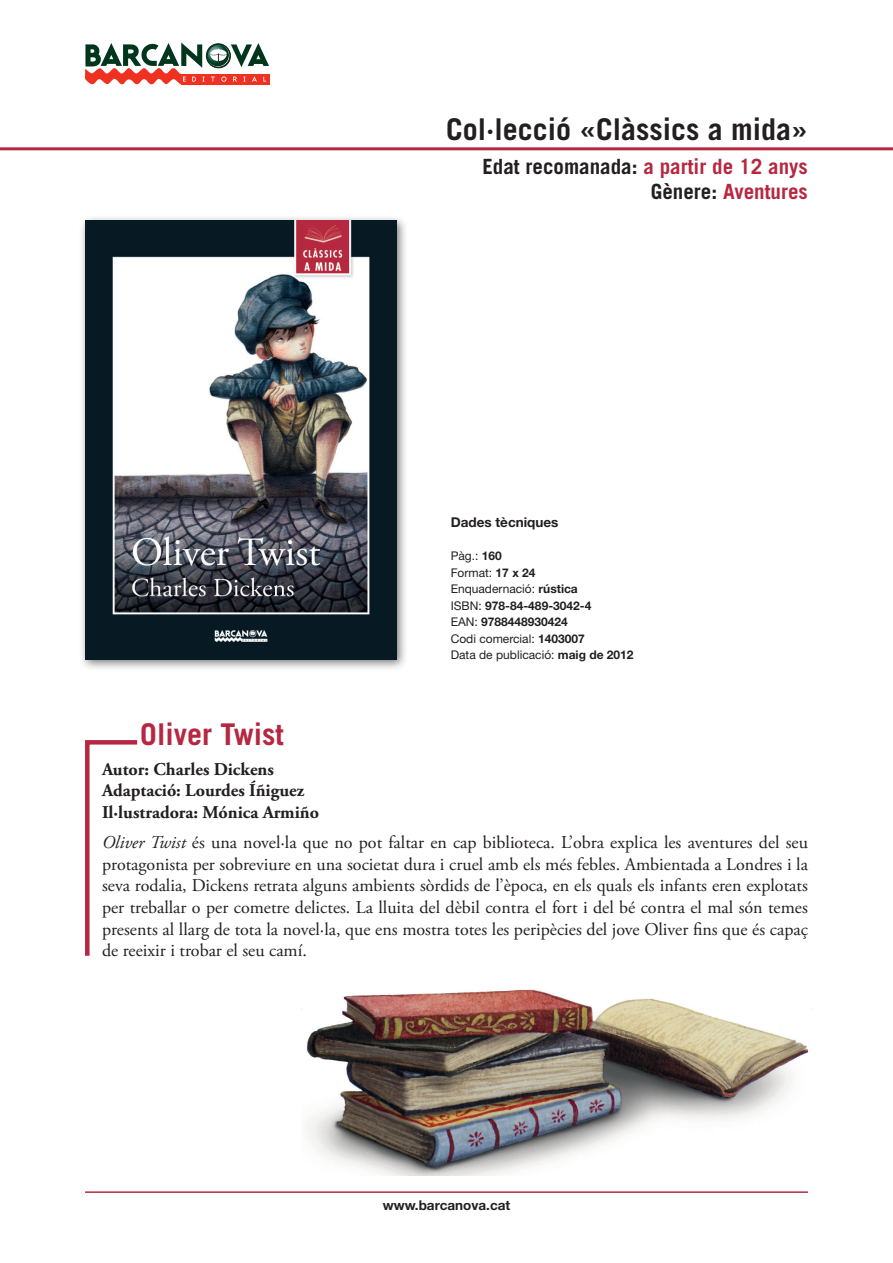
<style>
.page{position:relative;width:893px;height:1263px;background:#fff}
.page>*{position:absolute;margin:0;border:0;box-sizing:border-box;transform-origin:0 0}
.Titol{font:700 30px "Trade Gothic LT Std";color:#231f20}
.Autor_Il_lustrador{font:700 30px "Trade Gothic LT Std";color:#b62841}
.Edat_Genere{font:700 21px "Trade Gothic LT Std";color:#231f20}
.t1{font:700 21px "Trade Gothic LT Std";color:#b62841}
.Text{font:18px/21.6px "Adobe Garamond Pro";color:#231f20;text-align:justify}
.Text-2{font:700 18px "Adobe Garamond Pro";color:#231f20}
.Titol-2{font:700 13.5px "Helvetica Neue LT Std";color:#231f20}
.Text-3{font:12px "Helvetica Neue LT Std";color:#231f20}
.t2{font:700 12px "Helvetica Neue LT Std";color:#231f20}
.s1{color:#b62841}
.s2{color:#231f20}
.s3{font-weight:700}
.s4{font-weight:400}
.s5{font-style:italic}
</style>
<div class="page">
<hr style="left:0;top:147px;width:893px;height:3px;background:#b62841">
<hr style="left:85px;top:1191px;width:723px;height:2px;background:#b62841">
<div style="left:181px;top:74px;width:89px;height:10px;background:#ef3122"></div>
<svg style="left:85px;top:43px;width:184px;height:41px"></svg>
<div style="left:79px;top:214px;width:329px;height:457px;background:#231f20;opacity:.6"></div>
<img style="left:85px;top:220px;width:311px;height:439px">
<svg style="left:85px;top:740px;width:53px;height:216px"></svg>
<img style="left:301px;top:989px;width:508px;height:187px">
<p class="Titol" style="left:446px;top:111px;width:363px">Col·lecció «Clàssics a mida»</p>
<p class="Edat_Genere" style="left:482px;top:153px;width:327px">Edat recomanada: <span class="s1">a partir de 12 anys</span></p>
<p class="t1" style="left:651px;top:179px;width:159px"><span class="s2">Gènere:</span> Aventures</p>
<p class="Titol-2" style="left:451px;top:514px;width:109px">Dades tècniques</p>
<p class="Text-3" style="left:451px;top:549px;width:53px">Pàg.: <span class="s3">160</span></p>
<p class="Text-3" style="left:451px;top:565px;width:86px">Format: <span class="s3">17 x 24</span></p>
<p class="Text-3" style="left:451px;top:582px;width:129px">Enquadernació: <span class="s3">rústica</span></p>
<p class="t2" style="left:451px;top:598px;width:142px"><span class="s4">ISBN:</span> 978-84-489-3042-4</p>
<p class="t2" style="left:451px;top:614px;width:119px"><span class="s4">EAN:</span> 9788448930424</p>
<p class="Text-3" style="left:451px;top:631px;width:136px">Codi comercial: <span class="s3">1403007</span></p>
<p class="Text-3" style="left:451px;top:648px;width:184px">Data de publicació: <span class="s3">maig de 2012</span></p>
<p class="Autor_Il_lustrador" style="left:140px;top:715px;width:145px">Oliver Twist</p>
<p class="Text-2" style="left:102px;top:759px;width:173px">Autor: Charles Dickens</p>
<p class="Text-2" style="left:102px;top:780px;width:204px">Adaptació: Lourdes Íñiguez</p>
<p class="Text-2" style="left:102px;top:802px;width:219px">Il·lustradora: Mónica Armiño</p>
<p class="Text" style="left:102px;top:832px;width:707px"><span class="s5">Oliver Twist</span> és una novel·la que no pot faltar en cap biblioteca. L’obra explica les aventures del seu protagonista per sobreviure en una societat dura i cruel amb els més febles. Ambientada a Londres i la seva rodalia, Dickens retrata alguns ambients sòrdids de l’època, en els quals els infants eren explotats per treballar o per cometre delictes. La lluita del dèbil contra el fort i del bé contra el mal són temes presents al llarg de tota la novel·la, que ens mostra totes les peripècies del jove Oliver fins que és capaç de reeixir i trobar el seu camí.</p>
<p class="Titol-2" style="left:383px;top:1197px;width:129px">www.barcanova.cat</p>
</div>
